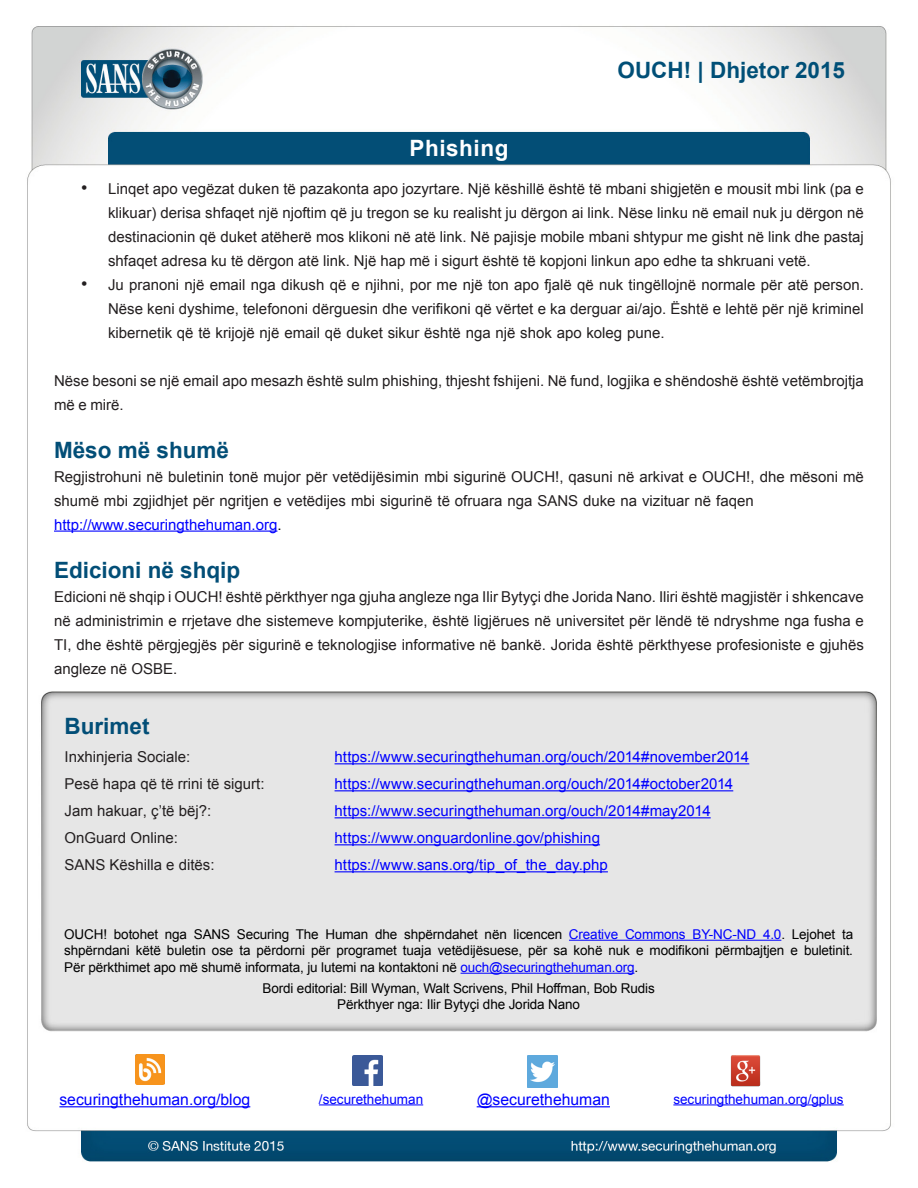
<style>
.page{position:relative;width:918px;height:1188px;background:#fff}
.page>*{position:absolute;margin:0;border:0;box-sizing:border-box;transform-origin:0 0}
.MainText{font:700 22.5px "Arial";color:#024e77}
.t1{font:700 22.5px "Arial";color:#004f77}
.t2{font:700 22.5px "Arial";letter-spacing:.025em;color:#fff}
.t3{font:18px "Arial";color:#231f20}
.t4{font:15.75px "Arial";color:#00f}
.MainText-2{font:15px/24px "Arial";color:#231f20}
.MainText-3{font:15px "Arial";color:#00f}
.t5{font:13.5px/16.5px "Arial";letter-spacing:-.01em;color:#000}
.t6{font:13.5px "Arial";color:#00f}
.s1{color:#000}
.s2{color:#00f}
</style>
<div class="page">
<img style="left:27px;top:26px;width:864px;height:1136px">
<hr style="left:54px;top:531px;width:223px;height:1px;background:#00f">
<hr style="left:569px;top:940px;width:212px;height:1px;background:#00f">
<hr style="left:461px;top:973px;width:173px;height:1px;background:#00f">
<hr style="left:335px;top:763px;width:414px;height:1px;background:#00f">
<hr style="left:335px;top:790px;width:398px;height:1px;background:#00f">
<hr style="left:335px;top:817px;width:376px;height:1px;background:#00f">
<hr style="left:335px;top:844px;width:265px;height:1px;background:#00f">
<hr style="left:335px;top:871px;width:273px;height:1px;background:#00f">
<img style="left:135px;top:1054px;width:30px;height:30px">
<hr style="left:59px;top:1106px;width:191px;height:1px;background:#00f">
<img style="left:353px;top:1055px;width:29px;height:30px">
<hr style="left:319px;top:1104px;width:104px;height:1px;background:#00f">
<img style="left:527px;top:1055px;width:30px;height:32px">
<hr style="left:477px;top:1106px;width:133px;height:1px;background:#00f">
<img style="left:730px;top:1054px;width:30px;height:32px">
<hr style="left:673px;top:1104px;width:171px;height:1px;background:#00f">
<h1 class="t1" style="left:618px;top:55px;width:229px">OUCH! | Dhjetor 2015</h1>
<p class="t3" style="left:81px;top:175px;width:8px">•</p>
<p class="t3" style="left:81px;top:271px;width:8px">•</p>
<h1 class="t2" style="left:410px;top:133px;width:100px">Phishing</h1>
<p class="MainText-2" style="left:108px;top:176px;width:757px">Linqet apo vegëzat duken të pazakonta apo jozyrtare. Një këshillë është të mbani shigjetën e mousit mbi link (pa e</p>
<p class="MainText-2" style="left:108px;top:200px;width:757px;text-align:justify">klikuar) derisa shfaqet një njoftim që ju tregon se ku realisht ju dërgon ai link. Nëse linku në email nuk ju dërgon në destinacionin që duket atëherë mos klikoni në atë link. Në pajisje mobile mbani shtypur me gisht në link dhe pastaj shfaqet adresa ku të dërgon atë link. Një hap më i sigurt është të kopjoni linkun apo edhe ta shkruani vetë.</p>
<p class="MainText-2" style="left:108px;top:272px;width:757px">Ju pranoni një email nga dikush që e njihni, por me një ton apo fjalë që nuk tingëllojnë normale për atë person.</p>
<p class="MainText-2" style="left:108px;top:296px;width:757px">Nëse keni dyshime, telefononi dërguesin dhe verifikoni që vërtet e ka derguar ai/ajo. Është e lehtë për një kriminel kibernetik që të krijojë një email që duket sikur është nga një shok apo koleg pune.</p>
<p class="MainText-2" style="left:54px;top:368px;width:811px">Nëse besoni se një email apo mesazh është sulm phishing, thjesht fshijeni. Në fund, logjika e shëndoshë është vetëmbrojtja më e mirë.</p>
<p class="MainText" style="left:54px;top:435px;width:177px">Mëso më shumë</p>
<p class="MainText-2" style="left:54px;top:464px;width:811px">Regjistrohuni në buletinin tonë mujor për vetëdijësimin mbi sigurinë OUCH ,! qasuni në arkivat e OUCH ,! dhe mësoni më shumë mbi zgjidhjet për ngritjen e vetëdijes mbi sigurinë të ofruara nga SANS duke na vizituar në faqen</p>
<p class="MainText-3" style="left:54px;top:514px;width:229px">http://www.securingthehuman.org<span class="s1">.</span></p>
<p class="MainText" style="left:54px;top:555px;width:188px">Edicioni në shqip</p>
<p class="MainText-2" style="left:54px;top:584px;width:811px;text-align:justify">Edicioni në shqip i OUCH! është përkthyer nga gjuha angleze nga Ilir Bytyçi dhe Jorida Nano. Iliri është magjistër i shkencave në administrimin e rrjetave dhe sistemeve kompjuterike, është ligjërues në universitet për lëndë të ndryshme nga fusha e TI, dhe është përgjegjës për sigurinë e teknologjise informative në bankë. Jorida është përkthyese profesioniste e gjuhës angleze në OSBE.</p>
<p class="MainText" style="left:65px;top:711px;width:87px">Burimet</p>
<p class="MainText-2" style="left:65px;top:745px;width:127px">Inxhinjeria Sociale:</p>
<p class="MainText-3" style="left:335px;top:747px;width:416px">https://www.securingthehuman.org/ouch/2014#november2014</p>
<p class="MainText-2" style="left:65px;top:772px;width:202px">Pesë hapa që të rrini të sigurt:</p>
<p class="MainText-3" style="left:335px;top:774px;width:400px">https://www.securingthehuman.org/ouch/2014#october2014</p>
<p class="MainText-2" style="left:65px;top:799px;width:148px">Jam hakuar t ë’ç, b ë j :?</p>
<p class="MainText-3" style="left:335px;top:801px;width:378px">https://www.securingthehuman.org/ouch/2014#may2014</p>
<p class="MainText-2" style="left:65px;top:826px;width:115px">OnGuard Online:</p>
<p class="MainText-3" style="left:335px;top:828px;width:267px">https://www.onguardonline.gov/phishing</p>
<p class="MainText-2" style="left:65px;top:853px;width:152px">SANS Këshilla e ditës:</p>
<p class="MainText-3" style="left:335px;top:855px;width:275px">https://www.sans.org/tip_of_the_day.php</p>
<p class="t5" style="left:64px;top:926px;width:790px">OUCH!<br>shpërndani këtë buletin ose ta përdorni për programet tuaja vetëdijësuese, për sa kohë nuk e modifikoni përmbajtjen e buletinit.<br>Për përkthimet apo më shumë informata ju, lutemi na kontaktoni në <span class="s2">ouch@securingthehuman.org</span>.</p>
<p class="t5" style="left:263px;top:980px;width:394px">Bordi editorial: Bill Wyman, Walt Scrivens, Phil Hoffman, Bob Rudis</p>
<p class="t5" style="left:337px;top:996px;width:244px">Përkthyer nga: Ilir Bytyçi dhe Jorida Nano</p>
<p class="t5" style="left:194px;top:926px;width:38px">SANS</p>
<p class="t5" style="left:237px;top:926px;width:54px">Securing</p>
<p class="t6" style="left:569px;top:925px;width:51px">Creative</p>
<p class="t6" style="left:625px;top:925px;width:62px">Commons</p>
<p class="t6" style="left:692px;top:925px;width:65px">BY-NC-ND</p>
<p class="t5" style="left:404px;top:926px;width:75px">shpërndahet</p>
<p class="t5" style="left:485px;top:926px;width:24px">nën</p>
<p class="t6" style="left:763px;top:925px;width:24px">4.0<span class="s1">.</span></p>
<p class="t5" style="left:114px;top:926px;width:46px">botohet</p>
<p class="t5" style="left:296px;top:926px;width:24px">The</p>
<p class="t5" style="left:326px;top:926px;width:44px">Human</p>
<p class="t5" style="left:375px;top:926px;width:24px">dhe</p>
<p class="t5" style="left:514px;top:926px;width:50px">licencen</p>
<p class="t5" style="left:792px;top:926px;width:45px">Lejohet</p>
<p class="t5" style="left:842px;top:926px;width:13px">ta</p>
<p class="t5" style="left:165px;top:926px;width:24px">nga</p>
<p class="t4" style="left:59px;top:1089px;width:192px">securingthehuman.org/blog</p>
<p class="t6" style="left:319px;top:1090px;width:106px">/securethehuman</p>
<p class="t4" style="left:477px;top:1089px;width:135px">@securethehuman</p>
<p class="t6" style="left:673px;top:1090px;width:172px">securingthehuman.org/gplus</p>
</div>
